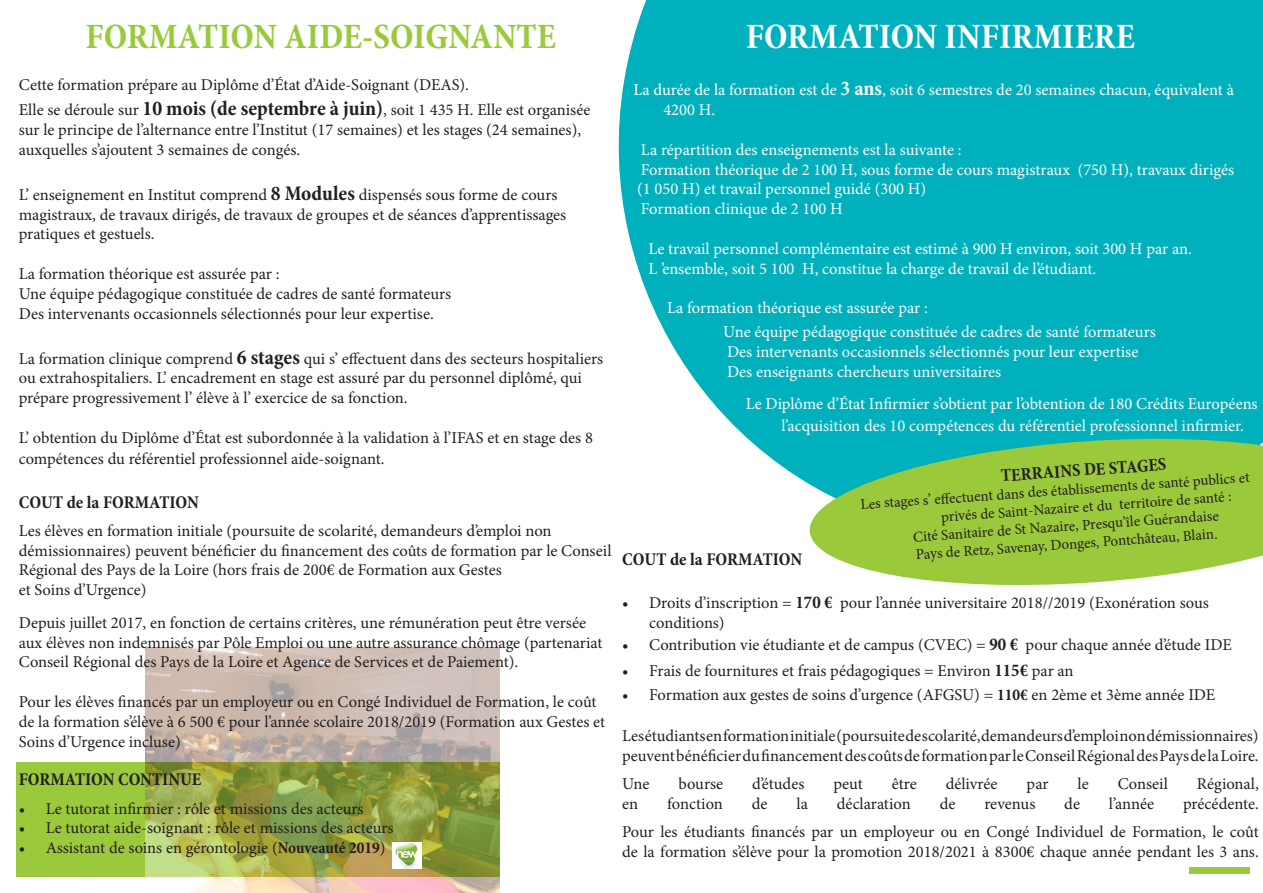
<style>
.page{position:relative;width:1263px;height:893px;background:#fff}
.page>*{position:absolute;margin:0;border:0;box-sizing:border-box;transform-origin:0 0}
.t1{font:700 condensed 36px "Minion Pro";color:#9aca3c}
.t2{font:700 condensed 36px "Minion Pro";color:#fff}
.t3{font:700 condensed 18px "Minion Pro";color:#231f20}
.t4{font:16.5px/19.8px "Minion Pro";color:#231f20}
.t5{font:16.5px/19.8px "Minion Pro";color:#fff}
.t6{font:15px/18px "Minion Pro";color:#231f20}
.s1{font-weight:700;font-stretch:condensed;font-size:21px}
.s2{font-weight:700;font-stretch:condensed}
.s3{font-weight:700;font-stretch:condensed;font-size:18px}
</style>
<div class="page">
<div style="left:16px;top:762px;width:483px;height:114px;background:#9aca3c"></div>
<img style="left:145px;top:647px;width:354px;height:246px">
<svg style="left:618px;top:0;width:645px;height:483px;background:#11b5c0"></svg>
<div style="left:1189px;top:867px;width:61px;height:7px;background:#9aca3c"></div>
<svg style="left:807px;top:431px;width:456px;height:154px;background:#89ca5e"></svg>
<img style="left:392px;top:843px;width:30px;height:26px">
<p class="t1" style="left:85px;top:12px;width:472px">FORMATION AIDE-SOIGNANTE</p>
<p class="t4" style="left:19px;top:75px;width:452px">Cette formation prépare au Diplôme d’État d’Aide-Soignant (DEAS).</p>
<p class="t4" style="left:19px;top:100px;width:573px">Elle se déroule sur <span class="s1">10 mois (de septembre à juin)</span>, soit 1 435 H. Elle est organisée sur le principe de l’alternance entre l’Institut (17 semaines) et les stages (24 semaines), auxquelles s’ajoutent 3 semaines de congés.</p>
<p class="t4" style="left:19px;top:185px;width:549px">L’ enseignement en Institut comprend <span class="s1">8 Modules</span> dispensés sous forme de cours magistraux, de travaux dirigés, de travaux de groupes et de séances d’apprentissages pratiques et gestuels.</p>
<p class="t4" style="left:19px;top:264px;width:262px">La formation théorique est assurée par :</p>
<p class="t4" style="left:19px;top:284px;width:434px">Une équipe pédagogique constituée de cadres de santé formateurs</p>
<p class="t4" style="left:19px;top:303px;width:416px">Des intervenants occasionnels sélectionnés pour leur expertise.</p>
<p class="t4" style="left:19px;top:348px;width:586px">La formation clinique comprend <span class="s1">6 stages</span> qui s’ effectuent dans des secteurs hospitaliers ou extrahospitaliers. L’ encadrement en stage est assuré par du personnel diplômé, qui prépare progressivement l’ élève à l’ exercice de sa fonction.</p>
<p class="t4" style="left:19px;top:427px;width:576px;line-height:21.6px">L’ obtention du Diplôme d’État est subordonnée à la validation à l’IFAS et en stage des 8 compétences du référentiel professionnel aide-soignant.</p>
<p class="t3" style="left:19px;top:489px;width:182px">COUT de la FORMATION</p>
<p class="t4" style="left:19px;top:521px;width:594px">Les élèves en formation initiale (poursuite de scolarité, demandeurs d’emploi non démissionnaires) peuvent bénéficier du financement des coûts de formation par le Conseil Régional des Pays de la Loire (hors frais de 200€ de Formation aux Gestes<br>et Soins d’Urgence)</p>
<p class="t4" style="left:19px;top:613px;width:585px">Depuis juillet 2017, en fonction de certains critères, une rémunération peut être versée aux élèves non indemnisés par Pôle Emploi ou une autre assurance chômage (partenariat<br>Conseil Régional des Pays de la Loire et Agence de Services et de Paiement).</p>
<p class="t4" style="left:19px;top:692px;width:588px">Pour les élèves financés par un employeur ou en Congé Individuel de Formation, le coût de la formation s’élève à 6 500 € pour l’année scolaire 2018/2019 (Formation aux Gestes et<br>Soins d’Urgence incluse)</p>
<p class="t3" style="left:19px;top:767px;width:184px">FORMATION CONTINUE</p>
<p class="t4" style="left:19px;top:798px;width:346px">• Le tutorat infirmier : rôle et missions des acteurs</p>
<p class="t4" style="left:19px;top:818px;width:376px">• Le tutorat aide-soignant : rôle et missions des acteurs</p>
<p class="t4" style="left:19px;top:838px;width:368px">• Assistant de soins en gérontologie (<span class="s2">Nouveauté 2019</span>)</p>
<p class="t2" style="left:746px;top:12px;width:391px">FORMATION INFIRMIERE</p>
<p class="t5" style="left:663px;top:80px;width:572px;text-indent:-30px">La durée de la formation est de <span class="s1">3 ans</span>, soit 6 semestres de 20 semaines chacun, équivalent à<br>4200 H.</p>
<p class="t5" style="left:641px;top:140px;width:322px">La répartition des enseignements est la suivante :</p>
<p class="t5" style="left:637px;top:159px;width:599px">Formation théorique de 2 100 H, sous forme de cours magistraux (750 H), travaux dirigés (1 050 H) et travail personnel guidé (300 H)</p>
<p class="t5" style="left:641px;top:199px;width:203px">Formation clinique de 2 100 H</p>
<p class="t5" style="left:648px;top:239px;width:545px">Le travail personnel complémentaire est estimé à 900 H environ, soit 300 H par an.<br>L ’ensemble, soit 5 100 H, constitue la charge de travail de l’étudiant.</p>
<p class="t5" style="left:667px;top:298px;width:262px">La formation théorique est assurée par :</p>
<p class="t5" style="left:723px;top:322px;width:434px">Une équipe pédagogique constituée de cadres de santé formateurs</p>
<p class="t5" style="left:727px;top:342px;width:413px">Des intervenants occasionnels sélectionnés pour leur expertise</p>
<p class="t5" style="left:727px;top:362px;width:276px">Des enseignants chercheurs universitaires</p>
<p class="t5" style="left:781px;top:393px;width:478px;line-height:21.6px;text-indent:-36px">Le Diplôme d’État Infirmier s’obtient par l’obtention de 180 Crédits Européens l’acquisition des 10 compétences du référentiel professionnel infirmier.</p>
<p class="t3" style="left:1000px;top:463px;width:167px;rotate:-4deg">TERRAINS DE STAGES</p>
<p class="t6" style="left:939px;top:490px;width:312px;text-indent:-79px;rotate:-4deg">Les stages s’ eff ectuent dans des établissements de santé publics et privés de Saint-Nazaire et du territoire de santé :</p>
<p class="t6" style="left:913px;top:528px;width:308px;rotate:-4deg">Cité Sanitaire de St Nazaire, Presqu’île Guérandaise</p>
<p class="t6" style="left:915px;top:546px;width:304px;rotate:-4deg">Pays de Retz, Savenay, Donges, Pontchâteau, Blain.</p>
<p class="t3" style="left:622px;top:547px;width:182px">COUT de la FORMATION</p>
<p class="t4" style="left:649px;top:593px;width:561px;text-indent:-27px">• Droits d’inscription = <span class="s3">170 €</span> pour l’année universitaire 2018//2019 (Exonération sous conditions)</p>
<p class="t4" style="left:622px;top:635px;width:611px">• Contribution vie étudiante et de campus (CVEC) = <span class="s3">90 €</span> pour chaque année d’étude IDE</p>
<p class="t4" style="left:622px;top:660px;width:453px">• Frais de fournitures et frais pédagogiques = Environ <span class="s3">115€</span> par an</p>
<p class="t4" style="left:622px;top:684px;width:595px">• Formation aux gestes de soins d’urgence (AFGSU) = <span class="s2">110€</span> en 2ème et 3ème année IDE</p>
<p class="t4" style="left:622px;top:726px;width:638px">Les étudiants en formation initiale (poursuite de scolarité, demandeurs d’emploi non démissionnaires) peuvent bénéficier du financement des coûts de formation par le Conseil Régional des Pays de la Loire.</p>
<p class="t4" style="left:622px;top:774px;width:29px">Une</p>
<p class="t4" style="left:678px;top:774px;width:46px">bourse</p>
<p class="t4" style="left:752px;top:774px;width:54px">d’études</p>
<p class="t4" style="left:833px;top:774px;width:31px">peut</p>
<p class="t4" style="left:892px;top:774px;width:27px">être</p>
<p class="t4" style="left:946px;top:774px;width:53px">délivrée</p>
<p class="t4" style="left:1026px;top:774px;width:23px">par</p>
<p class="t4" style="left:1077px;top:774px;width:13px">le</p>
<p class="t4" style="left:1118px;top:774px;width:52px">Conseil</p>
<p class="t4" style="left:1197px;top:774px;width:63px">Régional,</p>
<p class="t4" style="left:622px;top:793px;width:18px">en</p>
<p class="t4" style="left:667px;top:793px;width:57px">fonction</p>
<p class="t4" style="left:752px;top:793px;width:17px">de</p>
<p class="t4" style="left:796px;top:793px;width:13px">la</p>
<p class="t4" style="left:837px;top:793px;width:75px">déclaration</p>
<p class="t4" style="left:940px;top:793px;width:17px">de</p>
<p class="t4" style="left:984px;top:793px;width:53px">revenus</p>
<p class="t4" style="left:1064px;top:793px;width:17px">de</p>
<p class="t4" style="left:1109px;top:793px;width:47px">l’année</p>
<p class="t4" style="left:1183px;top:793px;width:77px">précédente.</p>
<p class="t4" style="left:622px;top:822px;width:638px">Pour les étudiants financés par un employeur ou en Congé Individuel de Formation, le coût de la formation s’élève pour la promotion 2018/2021 à 8300€ chaque année pendant les 3 ans.</p>
</div>
